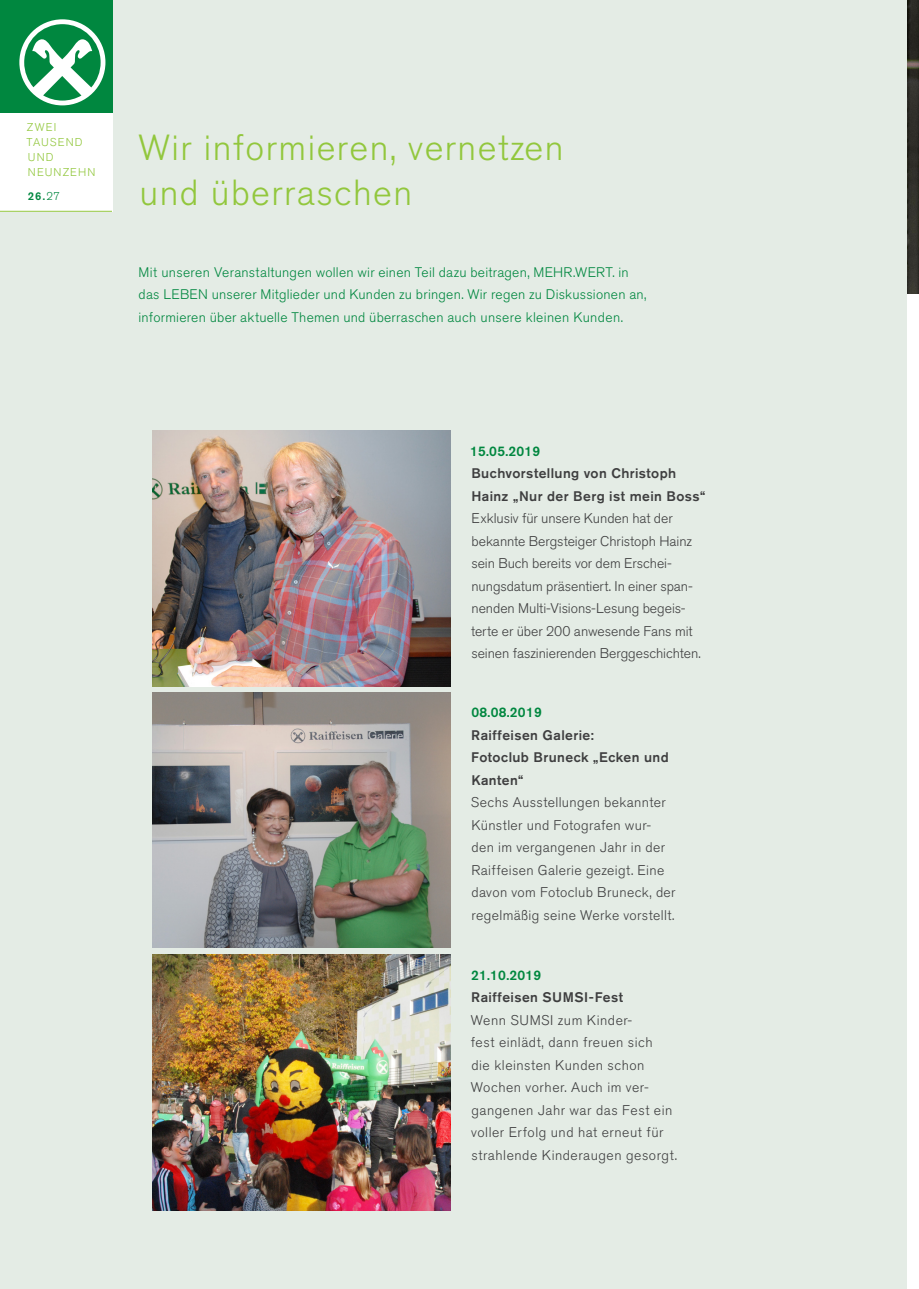
<style>
.page{position:relative;width:919px;height:1289px;background:#fff}
.page>*{position:absolute;margin:0;border:0;box-sizing:border-box;transform-origin:0 0}
.DE___GB_Header_24pt{font:300 36px/45px "Akzidenz Grotesk BQ";letter-spacing:.04em;color:#92c73d}
.DE_-_GB_Body{font:300 13.95px/22.5px "Akzidenz Grotesk BQ";letter-spacing:.025em;color:#3e3e3f}
.DE_-_GB_Body-2{font:300 13.95px/22.5px "Akzidenz Grotesk BQ";letter-spacing:-.005em;color:#3e3e3f}
.DE_-_GB_Body-3{font:300 13.8px/22.5px "Akzidenz Grotesk BQ";letter-spacing:.02em;color:#00873f}
.DE_-_GB_Body-4{font:500 13.8px/22.5px "Akzidenz Grotesk BQ";letter-spacing:.03em;color:#3e3e3f}
.t1{font:300 11.25px/15px "Akzidenz Grotesk BQ";letter-spacing:.095em;color:#92c73d}
.t2{font:500 11.25px "Akzidenz Grotesk BQ";color:#00873f}
.s1{font-weight:300}
.s2{color:#00873f}
</style>
<div class="page">
<img style="left:906px;top:0;width:12px;height:293px">
<div style="left:0;top:0;width:906px;height:1288px;background:#e4ece5"></div>
<img style="left:153px;top:431px;width:297px;height:255px">
<img style="left:153px;top:954px;width:297px;height:256px">
<img style="left:153px;top:692px;width:297px;height:255px">
<div style="left:0;top:112px;width:112px;height:99px;background:#fff"></div>
<hr style="left:0;top:211px;width:112px;height:1px;background:#92c73d">
<div style="left:0;top:0;width:112px;height:112px;background:#00873f"></div>
<svg style="left:19px;top:19px;width:86px;height:86px"></svg>
<p class="t1" style="left:27px;top:120px;width:70px">ZWEI<br>TAUSEND<br>UND<br>NEUNZEHN</p>
<p class="t2" style="left:28px;top:189px;width:34px">26.<span class="s1">27</span></p>
<p class="DE___GB_Header_24pt" style="left:138px;top:126px;width:426px">Wir informieren, vernetzen und überraschen</p>
<p class="DE_-_GB_Body-3" style="left:139px;top:261px;width:509px">Mit unseren Veranstaltungen wollen wir einen Teil dazu beitragen, MEHR.WERT. in das LEBEN unserer Mitglieder und Kunden zu bringen. Wir regen zu Diskussionen an, informieren über aktuelle Themen und überraschen auch unsere kleinen Kunden.</p>
<p class="DE_-_GB_Body-4" style="left:470px;top:439px;width:237px"><span class="s2">15.05.2019<br></span>Buchvorstellung von Christoph<br>Hainz „Nur der Berg ist mein Boss“</p>
<p class="DE_-_GB_Body-2" style="left:471px;top:507px;width:231px">Exklusiv für unsere Kunden hat der bekannte Bergsteiger Christoph Hainz sein Buch bereits vor dem Erschei&shy;nungsdatum präsentiert. In einer span&shy;nenden Multi-Visions-Lesung begeis&shy;terte er über 200 anwesende Fans mit seinen faszinierenden Berggeschichten.</p>
<p class="DE_-_GB_Body-4" style="left:471px;top:700px;width:199px"><span class="s2">08.08.2019<br></span>Raiffeisen Galerie:<br>Fotoclub Bruneck „Ecken und<br>Kanten“</p>
<p class="DE_-_GB_Body" style="left:471px;top:791px;width:206px">Sechs Ausstellungen bekannter<br>Künstler und Fotografen wur&shy;den im vergangenen Jahr in der<br>Raiffeisen Galerie gezeigt. Eine davon vom Fotoclub Bruneck, der regelmäßig seine Werke vorstellt.</p>
<p class="DE_-_GB_Body-4" style="left:471px;top:963px;width:154px"><span class="s2">21.10.2019<br></span>Raiffeisen SUMSI-Fest</p>
<p class="DE_-_GB_Body" style="left:471px;top:1008px;width:207px">Wenn SUMSI zum Kinder-<br>fest einlädt, dann freuen sich<br>die kleinsten Kunden schon<br>Wochen vorher. Auch im ver&shy;gangenen Jahr war das Fest ein voller Erfolg und hat erneut für strahlende Kinderaugen gesorgt.</p>
</div>
